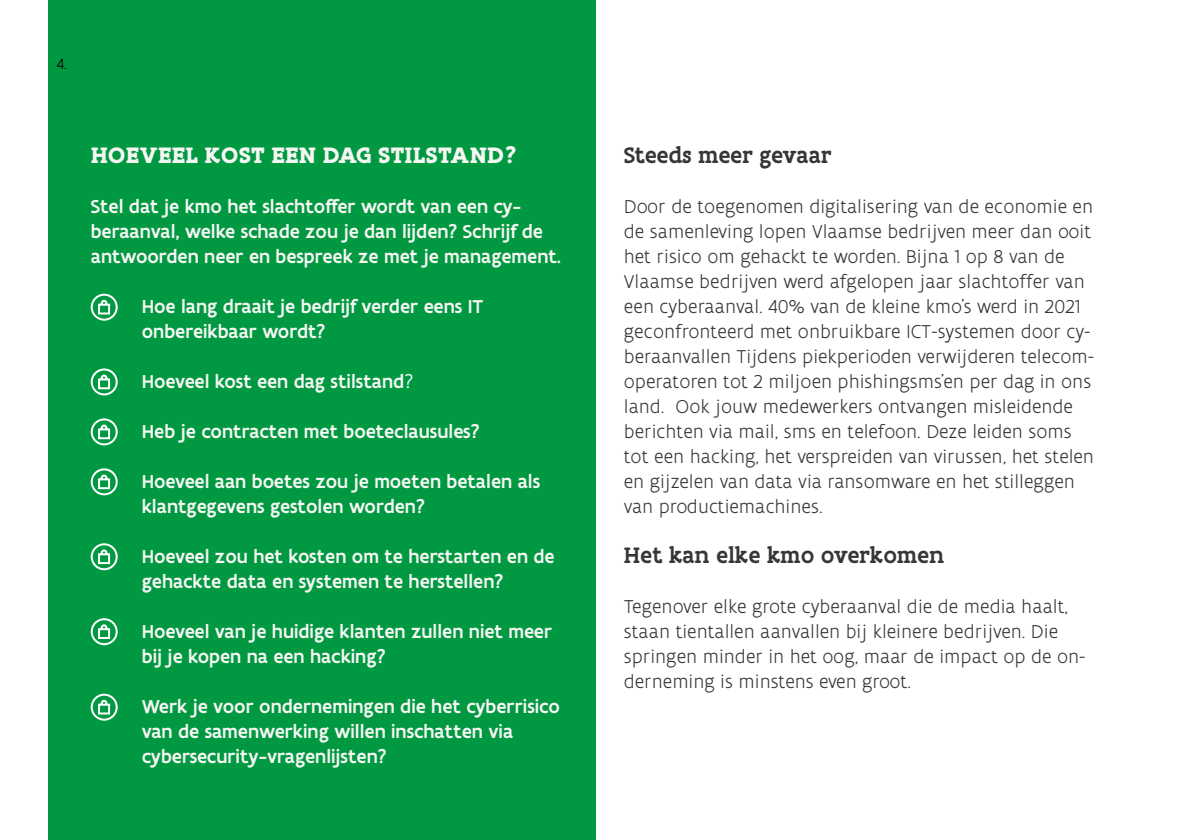
<style>
.page{position:relative;width:1191px;height:840px;background:#fff}
.page>*{position:absolute;margin:0;border:0;box-sizing:border-box;transform-origin:0 0}
.t1{font:700 24px "Flanders Art Serif";letter-spacing:.005em;color:#f6f6f3}
.t2{font:500 24px "Flanders Art Serif";color:#373636}
.t3{font:500 24px "Flanders Art Serif";letter-spacing:-.02em;color:#373636}
.t4{font:300 20px/25px "Flanders Art Sans";color:#373636}
.t5{font:500 20px/25px "Flanders Art Sans";color:#f6f6f3}
.t6{font:300 16px "Flanders Art Sans";color:#000}
.s1{font-weight:400}
</style>
<div class="page">
<div style="left:48px;top:0;width:547px;height:839px;background:#009941"></div>
<svg style="left:90px;top:293px;width:28px;height:28px"></svg>
<svg style="left:90px;top:368px;width:28px;height:28px"></svg>
<svg style="left:90px;top:418px;width:28px;height:28px"></svg>
<svg style="left:90px;top:468px;width:28px;height:28px"></svg>
<svg style="left:90px;top:543px;width:28px;height:28px"></svg>
<svg style="left:90px;top:618px;width:28px;height:27px"></svg>
<svg style="left:90px;top:693px;width:28px;height:28px"></svg>
<p class="t6" style="left:57px;top:54px;width:12px">4.</p>
<h3 class="t1" style="left:91px;top:139px;width:427px">HOEVEEL KOST EEN DAG STILSTAND?</h3>
<p class="t5" style="left:91px;top:193px;width:472px">Stel dat je kmo het slachtoffer wordt van een cy&shy;beraanval, welke schade zou je dan lijden? Schrijf de antwoorden neer en bespreek ze met je management.</p>
<p class="t5" style="left:142px;top:293px;width:343px">Hoe lang draait je bedrijf verder eens IT onbereikbaar wordt?</p>
<p class="t5" style="left:142px;top:368px;width:273px">Hoeveel kost een dag stilstand<span class="s1">?</span></p>
<p class="t5" style="left:142px;top:418px;width:339px">Heb je contracten met boeteclausules?</p>
<p class="t5" style="left:142px;top:468px;width:400px">Hoeveel aan boetes zou je moeten betalen als klantgegevens gestolen worden?</p>
<p class="t5" style="left:142px;top:543px;width:414px">Hoeveel zou het kosten om te herstarten en de gehackte data en systemen te herstellen?</p>
<p class="t5" style="left:142px;top:618px;width:412px">Hoeveel van je huidige klanten zullen niet meer bij je kopen na een hacking?</p>
<p class="t5" style="left:142px;top:693px;width:420px">Werk je voor ondernemingen die het cyberrisico van de samenwerking willen inschatten via cybersecurity-vragenlijsten?</p>
<h3 class="t3" style="left:624px;top:139px;width:209px">Steeds meer gevaar</h3>
<p class="t4" style="left:624px;top:193px;width:472px">Door de toegenomen digitalisering van de economie en de samenleving lopen Vlaamse bedrijven meer dan ooit het risico om gehackt te worden. Bijna 1 op 8 van de Vlaamse bedrijven werd afgelopen jaar slachtoffer van een cyberaanval. 40% van de kleine kmo’s werd in 2021 geconfronteerd met onbruikbare ICT-systemen door cy&shy;beraanvallen Tijdens piekperioden verwijderen telecom&shy;operatoren tot 2 miljoen phishingsms’en per dag in ons land. Ook jouw medewerkers ontvangen misleidende berichten via mail, sms en telefoon. Deze leiden soms tot een hacking, het verspreiden van virussen, het stelen en gijzelen van data via ransomware en het stilleggen van productiemachines.</p>
<h3 class="t2" style="left:624px;top:539px;width:322px">Het kan elke kmo overkomen</h3>
<p class="t4" style="left:624px;top:593px;width:463px">Tegenover elke grote cyberaanval die de media haalt, staan tientallen aanvallen bij kleinere bedrijven. Die springen minder in het oog, maar de impact op de on&shy;derneming is minstens even groot.</p>
</div>
